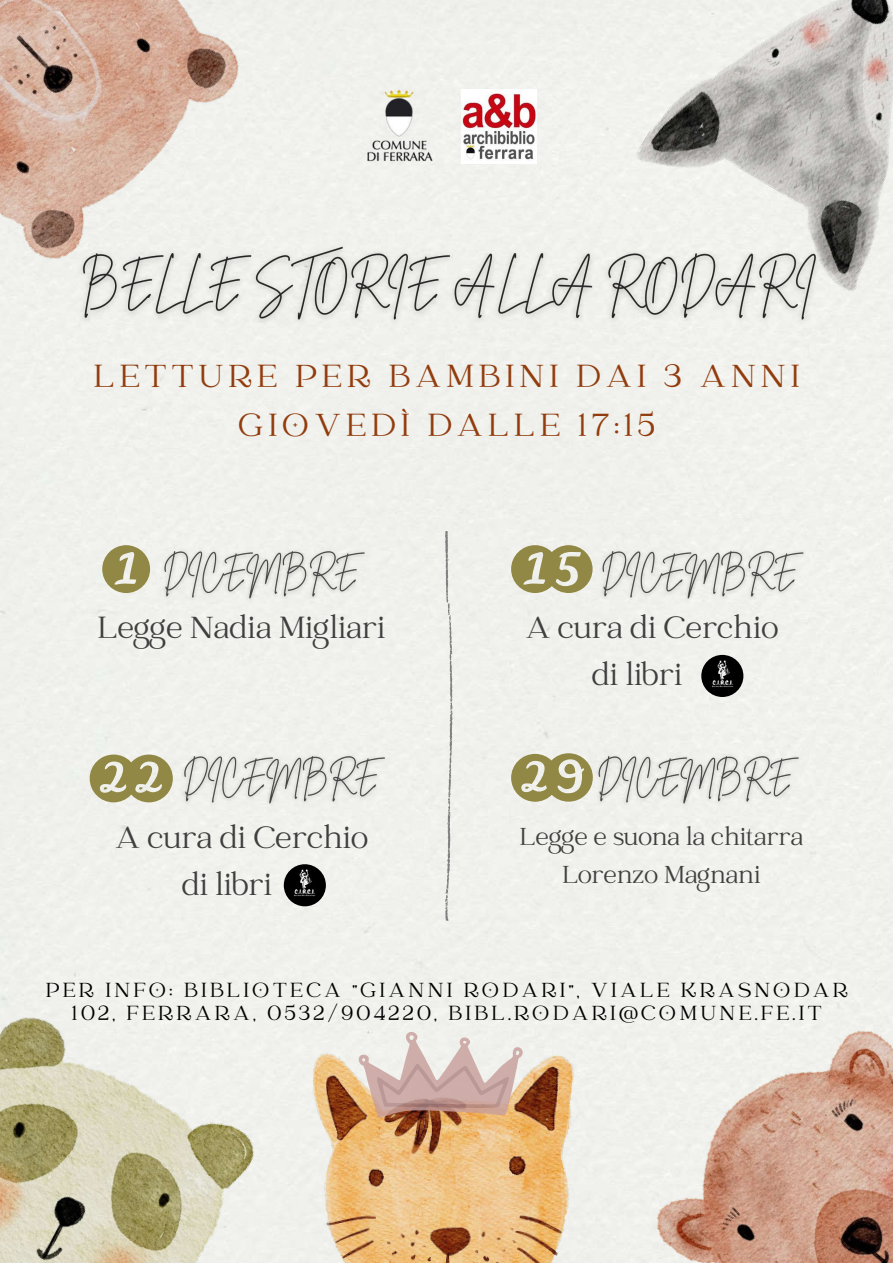
<style>
.page{position:relative;width:893px;height:1263px;background:#fff}
.page>*{position:absolute;margin:0;border:0;box-sizing:border-box;transform-origin:0 0}
.t1{font:35.25px/49px "Catchy Mager";letter-spacing:.145em;color:#923c0e;text-align:center}
.t2{font:33.75px/46.7px "Catchy Mager";color:#3f3f3f}
.t3{font:27px/37.7px "Catchy Mager";color:#3f3f3f;text-align:center}
.t4{font:22.5px/22.5px "Catchy Mager";letter-spacing:.145em;color:#000;text-align:center}
</style>
<div class="page">
<div style="left:0;top:0;width:893px;height:1031px;background:#f0f1ec"></div>
<img style="left:580px;top:948px;width:313px;height:315px">
<img style="left:625px;top:0;width:268px;height:317px">
<img style="left:0;top:0;width:271px;height:291px">
<img style="left:0;top:935px;width:318px;height:328px">
<img style="left:294px;top:1031px;width:306px;height:232px">
<svg style="left:357px;top:1024px;width:170px;height:101px;background:#d7bfb0"></svg>
<svg style="left:445px;top:532px;width:8px;height:389px;background:#d8d8d4"></svg>
<img style="left:368px;top:89px;width:64px;height:75px">
<img style="left:462px;top:89px;width:74px;height:75px">
<img style="left:79px;top:544px;width:293px;height:62px">
<svg style="left:102px;top:545px;width:48px;height:48px;background:#b2ac7f"></svg>
<img style="left:501px;top:544px;width:309px;height:62px">
<svg style="left:511px;top:545px;width:81px;height:48px;background:#afaa7c"></svg>
<img style="left:74px;top:750px;width:317px;height:61px">
<img style="left:590px;top:750px;width:216px;height:61px">
<svg style="left:90px;top:754px;width:83px;height:48px;background:#b0ab7d"></svg>
<svg style="left:511px;top:753px;width:82px;height:49px;background:#b3ae83"></svg>
<img style="left:71px;top:239px;width:754px;height:91px">
<img style="left:284px;top:864px;width:42px;height:42px;border-radius:50%">
<img style="left:701px;top:655px;width:42px;height:42px;border-radius:50%">
<h1 class="t1" style="left:94px;top:354px;width:707px">LETTURE PER BAMBINI DAI 3 ANNI<br>GIOVEDÌ DALLE 17:15</h1>
<h2 class="t2" style="left:98px;top:607px;width:289px">Legge Nadia Migliari</h2>
<h2 class="t2" style="left:592px;top:607px;width:188px;text-indent:-66px">A cura di Cerchio di libri</h2>
<h2 class="t2" style="left:182px;top:816px;width:188px;text-indent:-66px">A cura di Cerchio di libri</h2>
<p class="t3" style="left:520px;top:820px;width:285px">Legge e suona la chitarra<br>Lorenzo Magnani</p>
<p class="t4" style="left:46px;top:981px;width:803px">PER INFO: BIBLIOTECA "GIANNI RODARI", VIALE KRASNODAR<br>102, FERRARA, 0532/904220, BIBL.RODARI@COMUNE.FE.IT</p>
</div>
